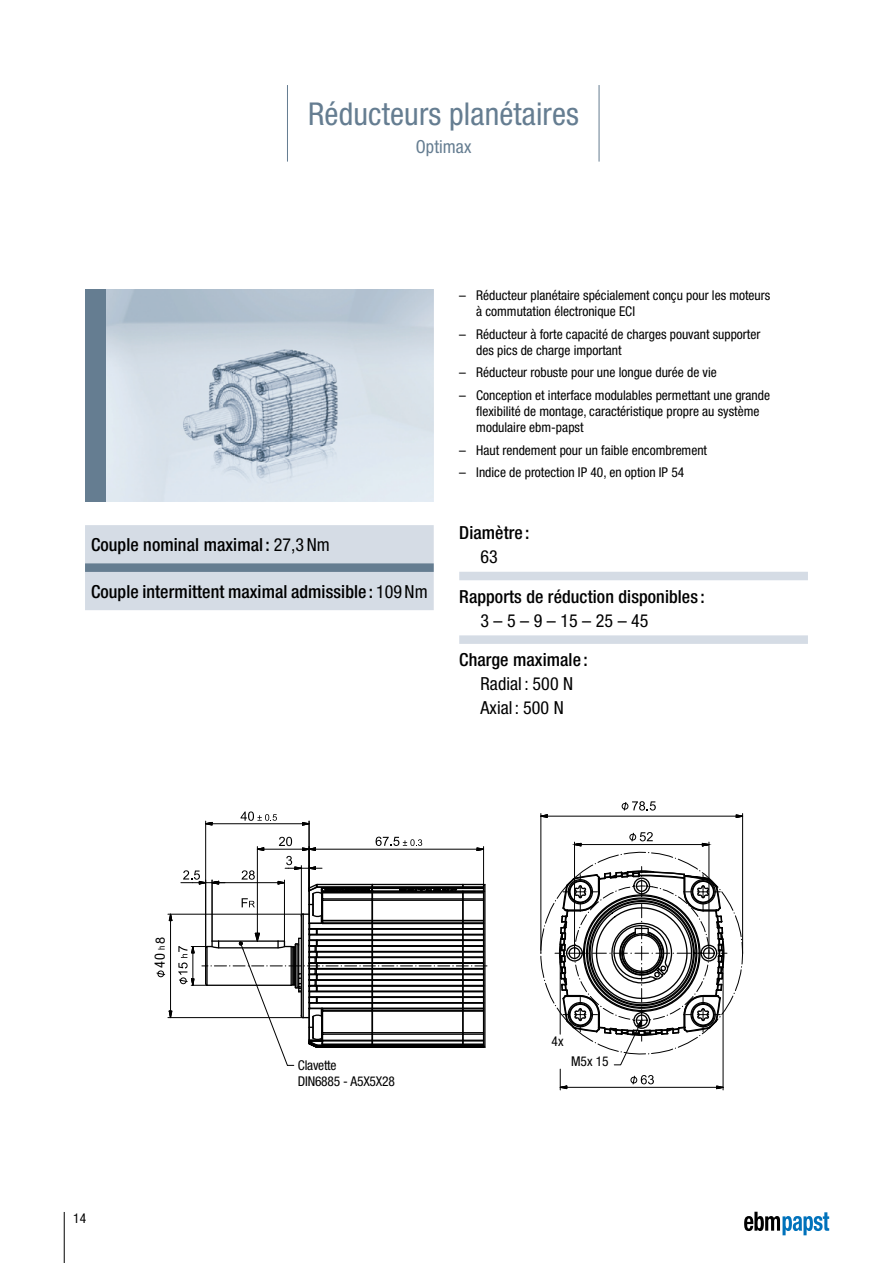
<style>
.page{position:relative;width:893px;height:1263px;background:#fff}
.page>*{position:absolute;margin:0;border:0;box-sizing:border-box;transform-origin:0 0}
.t1{font:condensed 31.5px "Helvetica Neue";letter-spacing:.005em;color:#657d91}
.t2{font:500 condensed 18px "Helvetica Neue";letter-spacing:.005em;color:#000}
.t3{font:condensed 18px/24px "Helvetica Neue";letter-spacing:.005em;color:#000}
.t4{font:condensed 18px "Helvetica Neue";letter-spacing:.005em;color:#657d91}
.t5{font:condensed 14.25px "Helvetica Neue";color:#000}
.t6{font:condensed 13.5px/16.2px "Helvetica Neue LT";color:#000}
.s1{font-weight:400}
.s2{font-size:9.15px}
.s3{font-family:"Arial";font-stretch:normal;font-size:12.75px}
</style>
<div class="page">
<div style="left:85px;top:289px;width:21px;height:213px;background:#657d91"></div>
<img style="left:106px;top:289px;width:328px;height:213px">
<div style="left:459px;top:572px;width:349px;height:8px;background:#d5dce5"></div>
<div style="left:459px;top:635px;width:349px;height:9px;background:#d5dce5"></div>
<hr style="left:287px;top:85px;width:1px;height:77px;background:#657d91">
<hr style="left:599px;top:85px;width:1px;height:77px;background:#657d91">
<svg style="left:302px;top:822px;width:7px;height:4px"></svg>
<svg style="left:206px;top:822px;width:7px;height:4px"></svg>
<hr style="left:212px;top:823px;width:90px;height:1px;background:#000">
<hr style="left:309px;top:821px;width:1px;height:70px;background:#000">
<hr style="left:205px;top:821px;width:1px;height:127px;background:#000">
<svg style="left:241px;top:811px;width:36px;height:10px"></svg>
<svg style="left:156px;top:837px;width:331px;height:229px"></svg>
<svg style="left:541px;top:814px;width:7px;height:4px"></svg>
<svg style="left:735px;top:814px;width:9px;height:4px"></svg>
<hr style="left:547px;top:816px;width:189px;height:1px;background:#000">
<hr style="left:742px;top:813px;width:1px;height:140px;background:#000">
<hr style="left:540px;top:813px;width:1px;height:140px;background:#000">
<svg style="left:621px;top:801px;width:35px;height:10px"></svg>
<svg style="left:540px;top:832px;width:204px;height:258px"></svg>
<div style="left:85px;top:525px;width:349px;height:85px;background:#d5dce5"></div>
<div style="left:85px;top:563px;width:349px;height:9px;background:#657d91"></div>
<svg style="left:744px;top:1212px;width:85px;height:23px"></svg>
<hr style="left:64px;top:1212px;width:1px;height:51px;background:#000">
<h1 class="t1" style="left:308px;top:95px;width:272px">Réducteurs planétaires</h1>
<h2 class="t4" style="left:416px;top:136px;width:57px">Optimax</h2>
<h2 class="t2" style="left:91px;top:534px;width:240px">Couple nominal maximal : <span class="s1">27,3Nm</span></h2>
<h2 class="t2" style="left:91px;top:581px;width:338px">Couple intermittent maximal admissible : <span class="s1">109Nm</span></h2>
<p class="t6" style="left:476px;top:287px;width:296px;text-indent:-17px">– Réducteur planétaire spécialement conçu pour les moteurs à commutation électronique ECI</p>
<p class="t6" style="left:476px;top:326px;width:286px;text-indent:-17px">– Réducteur à forte capacité de charges pouvant supporter des pics de charge important</p>
<p class="t6" style="left:459px;top:364px;width:259px">– Réducteur robuste pour une longue durée de vie</p>
<p class="t6" style="left:476px;top:387px;width:295px;text-indent:-17px">– Conception et interface modulables permettant une grande flexibilité de montage, caractéristique propre au système modulaire ebm-papst</p>
<p class="t6" style="left:459px;top:442px;width:249px">– Haut rendement pour un faible encombrement</p>
<p class="t6" style="left:459px;top:464px;width:227px">– Indice de protection IP 40, en option IP 54</p>
<h2 class="t2" style="left:459px;top:522px;width:72px">Diamètre :</h2>
<h2 class="t3" style="left:480px;top:545px;width:19px">63</h2>
<h2 class="t2" style="left:459px;top:586px;width:247px">Rapports de réduction disponibles :</h2>
<h2 class="t3" style="left:480px;top:608px;width:170px">3 – 5 – 9 – 15 – 25 – 45</h2>
<h2 class="t2" style="left:459px;top:649px;width:130px">Charge maximale :</h2>
<h2 class="t3" style="left:480px;top:672px;width:94px">Radial : 500 N<br>Axial : 500 N</h2>
<p class="t5" style="left:152px;top:968px;width:33px;rotate:-90deg">04 <span class="s2">h</span><span class="s3">8</span></p>
<p class="t6" style="left:73px;top:1209px;width:14px">14</p>
<p class="t6" style="left:298px;top:1057px;width:98px">Clavette<br>DIN6885 - A5X5X28</p>
<p class="t6" style="left:552px;top:1033px;width:13px">4x</p>
<p class="t6" style="left:571px;top:1053px;width:39px">M5x 15</p>
</div>
